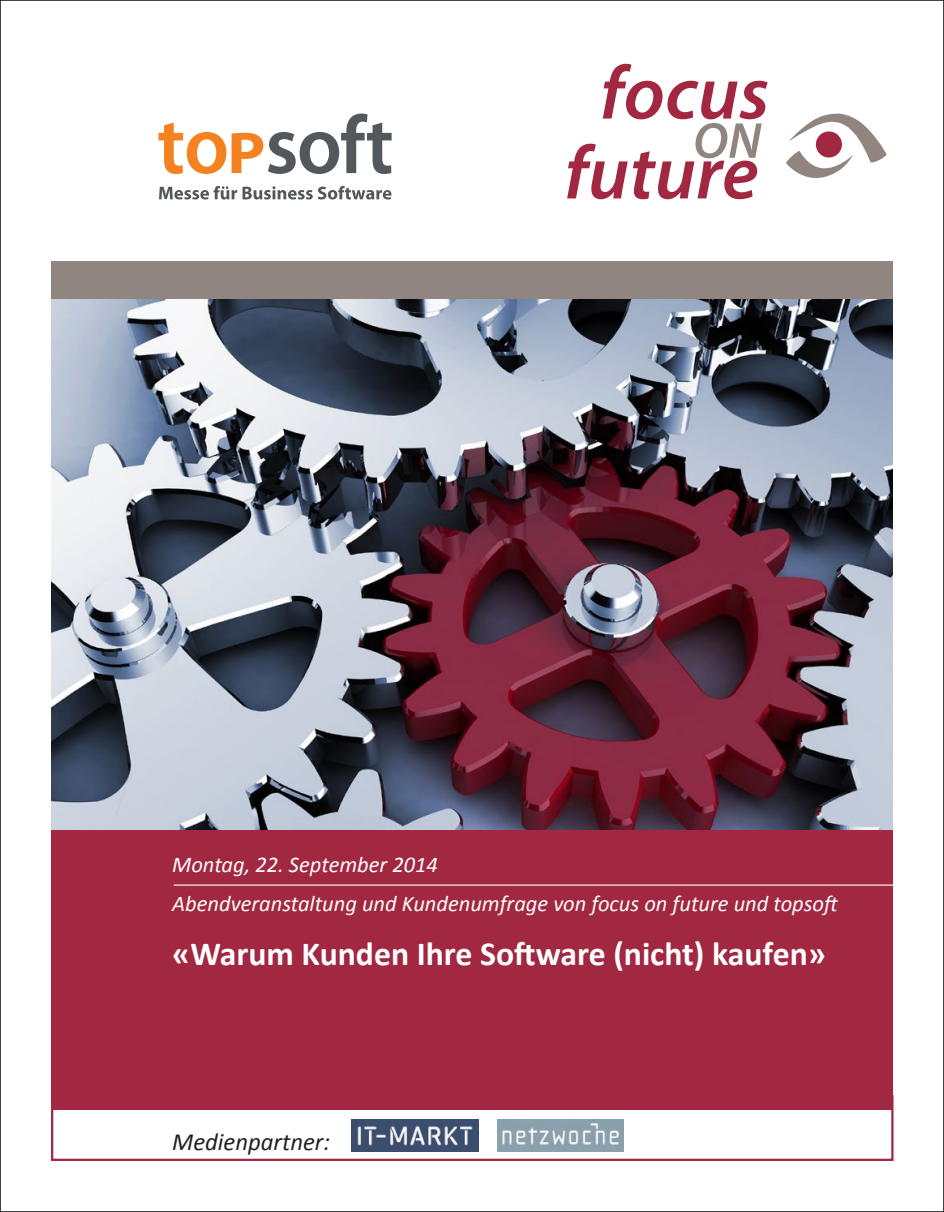
<style>
.page{position:relative;width:944px;height:1212px;background:#fff}
.page>*{position:absolute;margin:0;border:0;box-sizing:border-box;transform-origin:0 0}
.t1{font:700 33.75px "Calibri";color:#fff}
.t2{font:italic 24.75px "Calibri";color:#231f20}
.t3{font:italic 22.5px/39.8px "Calibri";color:#fff}
</style>
<div class="page">
<div style="left:51px;top:829px;width:842px;height:281px;background:#a22842"></div>
<svg style="left:567px;top:64px;width:201px;height:135px"></svg>
<svg style="left:786px;top:113px;width:101px;height:65px"></svg>
<div style="left:816px;top:131px;width:26px;height:26px;background:#a22842;border-radius:50%"></div>
<img style="left:51px;top:299px;width:842px;height:530px">
<div style="left:51px;top:261px;width:842px;height:38px;background:#90867f"></div>
<hr style="left:174px;top:884px;width:744px;height:2px;background:#fff">
<div style="left:51px;top:1095px;width:842px;height:66px;border:2px solid #a22842"></div>
<img style="left:352px;top:1119px;width:126px;height:32px">
<img style="left:497px;top:1119px;width:126px;height:32px">
<svg style="left:158px;top:123px;width:68px;height:51px"></svg>
<svg style="left:232px;top:114px;width:160px;height:60px"></svg>
<svg style="left:159px;top:186px;width:78px;height:13px"></svg>
<svg style="left:243px;top:186px;width:148px;height:13px"></svg>
<p class="t3" style="left:172px;top:843px;width:669px">Montag, 22. September 2014<br>Abendveranstaltung und Kundenumfrage von focus on future und topsoft</p>
<h1 class="t1" style="left:172px;top:932px;width:655px">«Warum Kunden Ihre Software (nicht) kaufen»</h1>
<p class="t2" style="left:172px;top:1125px;width:159px">Medienpartner:</p>
</div>
